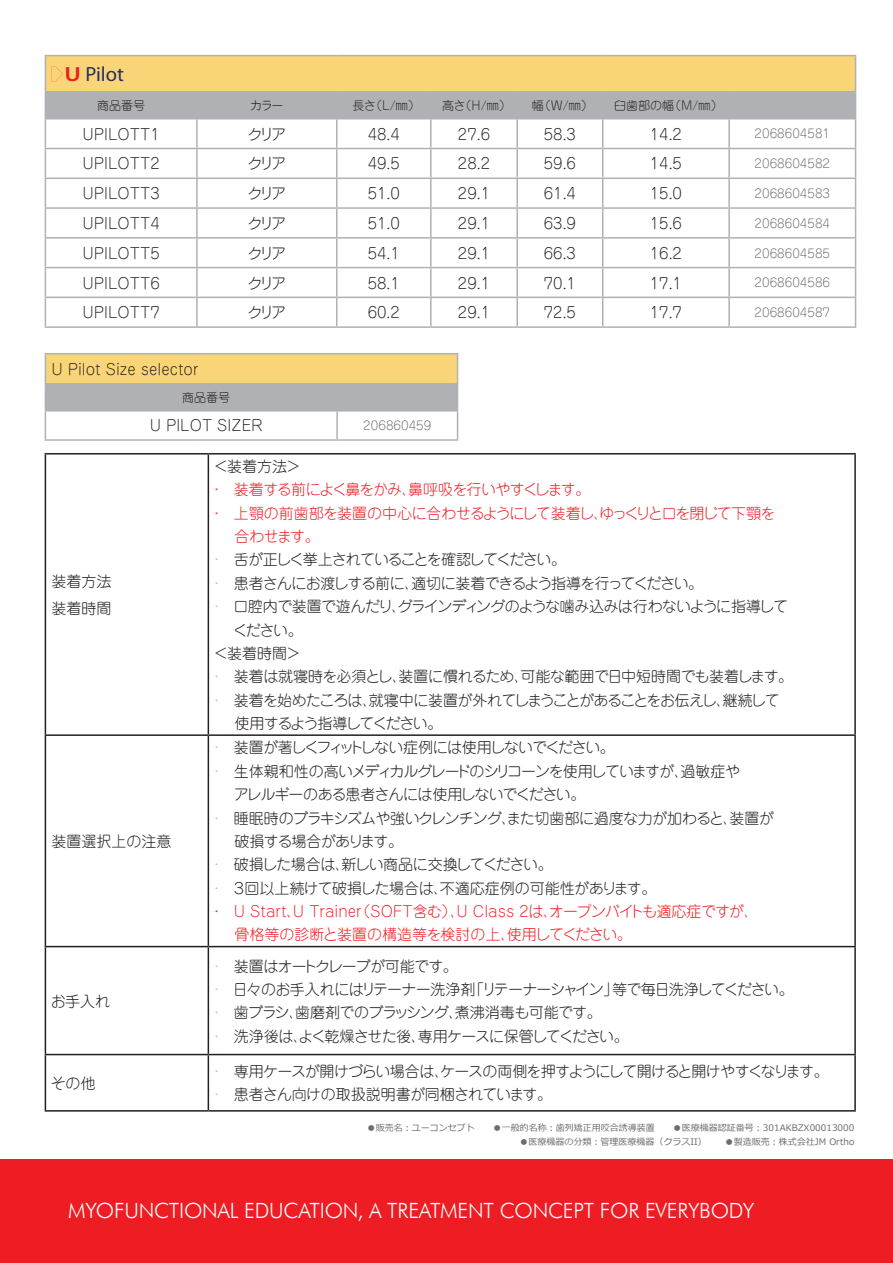
<style>
.page{position:relative;width:893px;height:1263px;background:#fff}
.page>*{position:absolute;margin:0;border:0;box-sizing:border-box;transform-origin:0 0}
.t1{font:300 21px "Futura BT";letter-spacing:-.01em;color:#fff}
.t2{font:20.55px "Myriad Pro";color:#252e66}
.t3{font:300 15px "Jun 101 Pro";letter-spacing:-.035em;color:#231f20}
.t4{font:300 15px/23.4px "Jun 101 Pro";letter-spacing:-.055em;color:#231f20}
.t5{font:300 15px/26.5px "Jun 101 Pro";color:#231f20}
.t6{font:300 15px "Jun 101 Pro";letter-spacing:-.065em;color:#231f20}
.t7{font:300 15px "Jun 101 Pro";color:#ee1d23}
.t8{font:300 15px "Jun 101 Pro";letter-spacing:-.03em;color:#ee1d23}
.t9{font:300 15px "Jun 101 Pro";letter-spacing:-.07em;color:#231f20}
.t10{font:300 15px "Jun 101 Pro";letter-spacing:-.01em;color:#231f20}
.t11{font:300 15px "Jun 101 Pro";letter-spacing:-.065em;color:#ee1d23}
.t12{font:300 15px "Jun 101 Pro";letter-spacing:-.085em;color:#231f20}
.t13{font:300 15px "Jun 101 Pro";letter-spacing:-.06em;color:#231f20}
.t14{font:300 15px "Jun 101 Pro";letter-spacing:-.095em;color:#231f20}
.t15{font:300 12px "Jun 101 Pro";color:#6c6d70}
.t16{font:300 12px "Jun 101 Pro";color:#231f20}
.t17{font:9px "Meiryo";color:#6c6d70}
.s1{font-weight:600;color:#ee1d23}
.s2{color:#97d1ae}
</style>
<div class="page">
<div style="left:0;top:1160px;width:893px;height:103px;background:#ee1d23"></div>
<hr style="left:729px;top:326px;width:127px;height:2px;background:#b0b1b5">
<hr style="left:45px;top:326px;width:152px;height:2px;background:#b0b1b5">
<hr style="left:197px;top:326px;width:140px;height:2px;background:#b0b1b5">
<hr style="left:337px;top:326px;width:94px;height:2px;background:#b0b1b5">
<hr style="left:431px;top:326px;width:86px;height:2px;background:#b0b1b5">
<hr style="left:517px;top:326px;width:86px;height:2px;background:#b0b1b5">
<hr style="left:603px;top:326px;width:126px;height:2px;background:#b0b1b5">
<hr style="left:45px;top:55px;width:152px;height:1px;background:#b0b1b5">
<hr style="left:197px;top:55px;width:140px;height:1px;background:#b0b1b5">
<hr style="left:337px;top:55px;width:94px;height:1px;background:#b0b1b5">
<hr style="left:431px;top:55px;width:86px;height:1px;background:#b0b1b5">
<hr style="left:517px;top:55px;width:86px;height:1px;background:#b0b1b5">
<hr style="left:603px;top:55px;width:126px;height:1px;background:#b0b1b5">
<hr style="left:729px;top:55px;width:127px;height:1px;background:#b0b1b5">
<svg style="left:45px;top:56px;width:811px;height:270px"></svg>
<hr style="left:45px;top:453px;width:163px;height:1px;background:#231f20">
<hr style="left:45px;top:454px;width:1px;height:280px;background:#231f20">
<hr style="left:208px;top:453px;width:648px;height:1px;background:#231f20">
<hr style="left:208px;top:454px;width:1px;height:280px;background:#231f20">
<hr style="left:854px;top:454px;width:2px;height:280px;background:#231f20">
<hr style="left:45px;top:734px;width:163px;height:2px;background:#231f20">
<hr style="left:45px;top:736px;width:1px;height:210px;background:#231f20">
<hr style="left:208px;top:734px;width:648px;height:2px;background:#231f20">
<hr style="left:208px;top:736px;width:1px;height:210px;background:#231f20">
<hr style="left:854px;top:736px;width:2px;height:210px;background:#231f20">
<hr style="left:45px;top:946px;width:163px;height:1px;background:#231f20">
<hr style="left:45px;top:947px;width:1px;height:107px;background:#231f20">
<hr style="left:208px;top:946px;width:648px;height:1px;background:#231f20">
<hr style="left:208px;top:947px;width:1px;height:107px;background:#231f20">
<hr style="left:854px;top:947px;width:2px;height:107px;background:#231f20">
<hr style="left:45px;top:1054px;width:163px;height:1px;background:#231f20">
<hr style="left:45px;top:1055px;width:1px;height:55px;background:#231f20">
<hr style="left:208px;top:1054px;width:648px;height:1px;background:#231f20">
<hr style="left:208px;top:1055px;width:1px;height:55px;background:#231f20">
<hr style="left:854px;top:1055px;width:2px;height:55px;background:#231f20">
<hr style="left:45px;top:1110px;width:163px;height:1px;background:#231f20">
<hr style="left:208px;top:1110px;width:648px;height:1px;background:#231f20">
<hr style="left:45px;top:353px;width:154px;height:1px;background:#b0b1b5">
<hr style="left:199px;top:353px;width:138px;height:1px;background:#b0b1b5">
<hr style="left:337px;top:353px;width:121px;height:1px;background:#b0b1b5">
<svg style="left:45px;top:354px;width:413px;height:85px"></svg>
<hr style="left:45px;top:439px;width:154px;height:2px;background:#b0b1b5">
<hr style="left:199px;top:439px;width:138px;height:2px;background:#b0b1b5">
<hr style="left:337px;top:439px;width:121px;height:2px;background:#b0b1b5">
<h2 class="t2" style="left:65px;top:62px;width:61px"><span class="s1">U</span> Pilot</h2>
<p class="t16" style="left:97px;top:96px;width:49px">商品番号</p>
<p class="t16" style="left:250px;top:96px;width:35px">カラー</p>
<p class="t16" style="left:353px;top:96px;width:69px">長さ（L/㎜）</p>
<p class="t16" style="left:442px;top:96px;width:71px">高さ（H/㎜）</p>
<p class="t16" style="left:532px;top:96px;width:63px">幅（W/㎜）</p>
<p class="t16" style="left:614px;top:96px;width:110px">臼歯部の幅（M/㎜）</p>
<p class="t5" style="left:83px;top:119px;width:79px">UPILOTT1</p>
<p class="t3" style="left:248px;top:122px;width:40px">クリア</p>
<p class="t3" style="left:368px;top:122px;width:34px">48.4</p>
<p class="t3" style="left:458px;top:122px;width:34px">27.6</p>
<p class="t3" style="left:544px;top:122px;width:34px">58.3</p>
<p class="t3" style="left:650px;top:122px;width:34px">14.2</p>
<p class="t15" style="left:754px;top:124px;width:77px">2068604581</p>
<p class="t5" style="left:83px;top:149px;width:79px">UPILOTT2</p>
<p class="t3" style="left:248px;top:152px;width:40px">クリア</p>
<p class="t3" style="left:368px;top:152px;width:34px">49.5</p>
<p class="t3" style="left:458px;top:152px;width:34px">28.2</p>
<p class="t3" style="left:544px;top:152px;width:34px">59.6</p>
<p class="t3" style="left:650px;top:152px;width:34px">14.5</p>
<p class="t15" style="left:754px;top:154px;width:77px">2068604582</p>
<p class="t5" style="left:83px;top:178px;width:79px">UPILOTT3</p>
<p class="t3" style="left:248px;top:182px;width:40px">クリア</p>
<p class="t3" style="left:368px;top:182px;width:34px">51.0</p>
<p class="t3" style="left:458px;top:182px;width:34px">29.1</p>
<p class="t3" style="left:544px;top:182px;width:34px">61.4</p>
<p class="t3" style="left:650px;top:182px;width:34px">15.0</p>
<p class="t15" style="left:754px;top:184px;width:77px">2068604583</p>
<p class="t5" style="left:83px;top:208px;width:79px">UPILOTT4</p>
<p class="t3" style="left:248px;top:211px;width:40px">クリア</p>
<p class="t3" style="left:368px;top:211px;width:34px">51.0</p>
<p class="t3" style="left:458px;top:211px;width:34px">29.1</p>
<p class="t3" style="left:544px;top:211px;width:34px">63.9</p>
<p class="t3" style="left:650px;top:211px;width:34px">15.6</p>
<p class="t15" style="left:754px;top:214px;width:77px">2068604584</p>
<p class="t5" style="left:83px;top:238px;width:79px">UPILOTT5</p>
<p class="t3" style="left:248px;top:241px;width:40px">クリア</p>
<p class="t3" style="left:368px;top:241px;width:34px">54.1</p>
<p class="t3" style="left:458px;top:241px;width:34px">29.1</p>
<p class="t3" style="left:544px;top:241px;width:34px">66.3</p>
<p class="t3" style="left:650px;top:241px;width:34px">16.2</p>
<p class="t15" style="left:754px;top:243px;width:77px">2068604585</p>
<p class="t5" style="left:83px;top:268px;width:79px">UPILOTT6</p>
<p class="t3" style="left:248px;top:271px;width:40px">クリア</p>
<p class="t3" style="left:368px;top:271px;width:34px">58.1</p>
<p class="t3" style="left:458px;top:271px;width:34px">29.1</p>
<p class="t3" style="left:544px;top:271px;width:34px">70.1</p>
<p class="t3" style="left:650px;top:271px;width:34px">17.1</p>
<p class="t15" style="left:754px;top:273px;width:77px">2068604586</p>
<p class="t5" style="left:83px;top:298px;width:79px">UPILOTT7</p>
<p class="t3" style="left:248px;top:301px;width:40px">クリア</p>
<p class="t3" style="left:368px;top:301px;width:34px">60.2</p>
<p class="t3" style="left:458px;top:301px;width:34px">29.1</p>
<p class="t3" style="left:544px;top:301px;width:34px">72.5</p>
<p class="t3" style="left:650px;top:301px;width:34px">17.7</p>
<p class="t15" style="left:754px;top:303px;width:77px">2068604587</p>
<p class="t5" style="left:51px;top:354px;width:149px">U Pilot Size selector</p>
<p class="t16" style="left:182px;top:388px;width:49px">商品番号</p>
<p class="t5" style="left:150px;top:411px;width:114px">U PILOT SIZER</p>
<p class="t15" style="left:363px;top:416px;width:70px">206860459</p>
<p class="t5" style="left:51px;top:567px;width:61px">装着方法装着時間</p>
<p class="t5" style="left:51px;top:826px;width:121px">装置選択上の注意</p>
<p class="t3" style="left:51px;top:989px;width:61px">お手入れ</p>
<p class="t3" style="left:51px;top:1071px;width:46px">その他</p>
<p class="t3" style="left:213px;top:454px;width:89px">＜装着方法＞</p>
<p class="t11" style="left:209px;top:478px;width:383px">・ 装着する前によく鼻をかみ、鼻呼吸を行いやすくします。</p>
<p class="t8" style="left:209px;top:501px;width:568px">・ 上顎の前歯部を装置の中心に合わせるようにして装着し、ゆっくりと口を閉じて下顎を</p>
<p class="t8" style="left:234px;top:524px;width:87px">合わせます。</p>
<p class="t12" style="left:209px;top:548px;width:358px"><span class="s2">・</span> 舌が正しく挙上されていることを確認してください。</p>
<p class="t6" style="left:209px;top:571px;width:496px"><span class="s2">・</span> 患者さんにお渡しする前に、適切に装着できるよう指導を行ってください。</p>
<p class="t3" style="left:209px;top:595px;width:581px"><span class="s2">・</span> 口腔内で装置で遊んだり、グラインディングのような噛み込みは行わないように指導して</p>
<p class="t3" style="left:233px;top:618px;width:71px">ください。</p>
<p class="t3" style="left:213px;top:641px;width:89px">＜装着時間＞</p>
<p class="t3" style="left:209px;top:665px;width:586px"><span class="s2">・</span> 装着は就寝時を必須とし、装置に慣れるため、可能な範囲で日中短時間でも装着します。</p>
<p class="t4" style="left:209px;top:687px;width:572px"><span class="s2">・</span> 装着を始めたころは、就寝中に装置が外れてしまうことがあることをお伝えし、継続して</p>
<p class="t14" style="left:234px;top:712px;width:210px">使用するよう指導してください。</p>
<p class="t6" style="left:209px;top:736px;width:407px"><span class="s2">・</span> 装置が著しくフィットしない症例には使用しないでください。</p>
<p class="t9" style="left:209px;top:759px;width:533px"><span class="s2">・</span> 生体親和性の高いメディカルグレードのシリコーンを使用していますが、過敏症や</p>
<p class="t6" style="left:234px;top:782px;width:353px">アレルギーのある患者さんには使用しないでください。</p>
<p class="t3" style="left:209px;top:806px;width:566px"><span class="s2">・</span> 睡眠時のブラキシズムや強いクレンチング、また切歯部に過度な力が加わると、装置が</p>
<p class="t4" style="left:234px;top:828px;width:170px">破損する場合があります。</p>
<p class="t13" style="left:209px;top:853px;width:345px"><span class="s2">・</span> 破損した場合は、新しい商品に交換してください。</p>
<p class="t10" style="left:209px;top:876px;width:449px"><span class="s2">・</span>３回以上続けて破損した場合は、不適応症例の可能性があります。</p>
<p class="t7" style="left:209px;top:899px;width:551px">・ U Start、U Trainer（SOFT含む）、U Class 2は、オープンバイトも適応症ですが、</p>
<p class="t7" style="left:234px;top:923px;width:399px">骨格等の診断と装置の構造等を検討の上、使用してください。</p>
<p class="t4" style="left:209px;top:952px;width:586px"><span class="s2">・</span> 装置はオートクレーブが可能です。<br><span class="s2">・</span>日々のお手入れにはリテーナー洗浄剤「リテーナーシャイン」等で毎日洗浄してください。<span class="s2">・</span> 歯ブラシ、歯磨剤でのブラッシング、煮沸消毒も可能です。<br><span class="s2">・</span> 洗浄後は、よく乾燥させた後、専用ケースに保管してください。</p>
<p class="t4" style="left:209px;top:1058px;width:621px"><span class="s2">・</span> 専用ケースが開けづらい場合は、ケースの両側を押すようにして開けると開けやすくなります。<span class="s2">・</span> 患者さん向けの取扱説明書が同梱されています。</p>
<p class="t17" style="left:367px;top:1121px;width:489px">●販売名：ユーコンセプト　　●一般的名称：歯列矯正用咬合誘導装置　　●医療機器認証番号：301AKBZX00013000</p>
<p class="t17" style="left:520px;top:1136px;width:336px">●医療機器の分類：管理医療機器（クラスII）　　●製造販売：株式会社JM Ortho</p>
<h1 class="t1" style="left:68px;top:1198px;width:688px">MYOFUNCTIONAL EDUCATION, A TREATMENT CONCEPT FOR EVERYBODY</h1>
</div>
